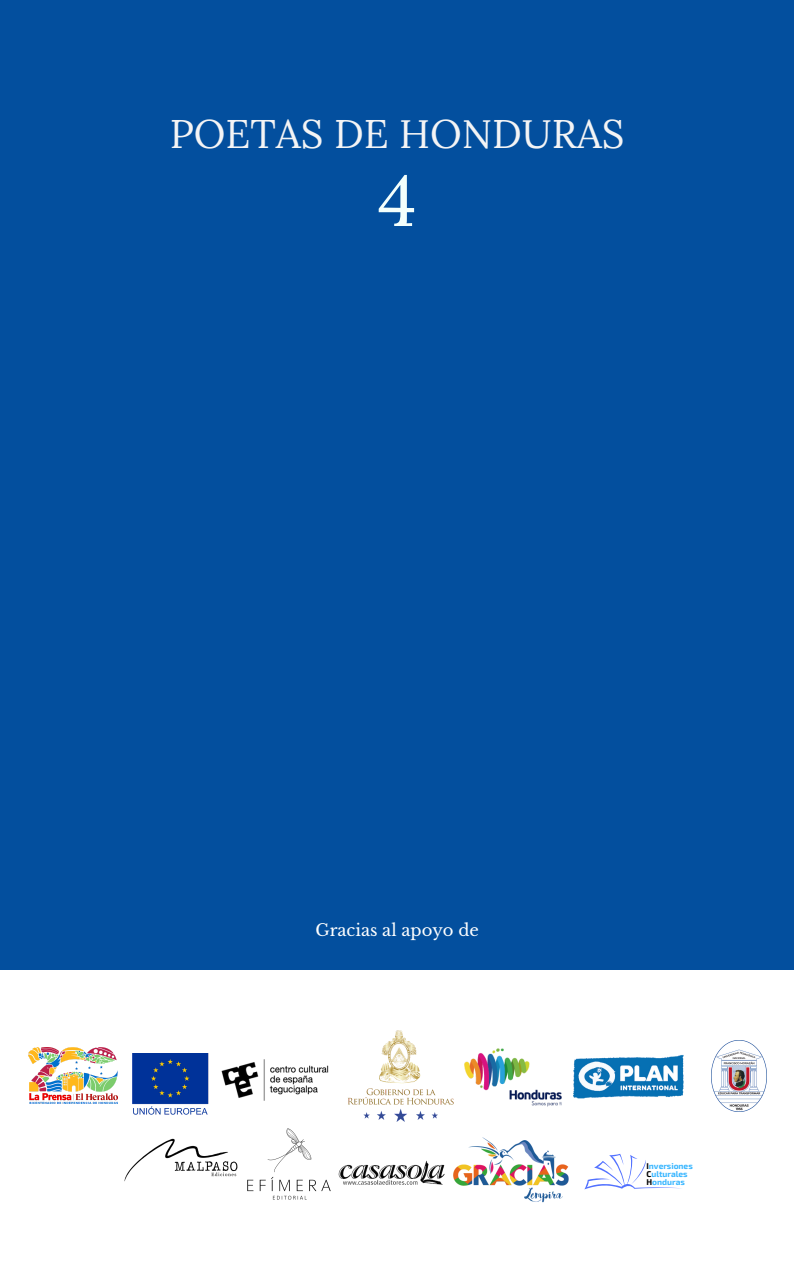
<style>
.page{position:relative;width:794px;height:1266px;background:#fff}
.page>*{position:absolute;margin:0;border:0;box-sizing:border-box;transform-origin:0 0}
.t1{font:71.25px "Lora";color:#f3fffc}
.t2{font:39.83px "Lora";color:#f4f4f5}
.t3{font:16.42px "Libre Baskerville";color:#fff}
.t4{font:700 8.4px "Exo 2";color:#38b6ff}
.s1{color:#000}
</style>
<div class="page">
<div style="left:0;top:0;width:793px;height:1266px;background:#034f9e"></div>
<div style="left:0;top:970px;width:793px;height:296px;background:#fff"></div>
<img style="left:453px;top:1137px;width:116px;height:66px">
<img style="left:338px;top:1160px;width:107px;height:25px">
<img style="left:124px;top:1138px;width:114px;height:44px">
<img style="left:247px;top:1128px;width:84px;height:72px">
<svg style="left:584px;top:1153px;width:97px;height:36px"></svg>
<img style="left:711px;top:1041px;width:54px;height:70px">
<img style="left:28px;top:1048px;width:89px;height:55px">
<img style="left:348px;top:1030px;width:105px;height:91px">
<img style="left:573px;top:1055px;width:111px;height:43px">
<img style="left:464px;top:1048px;width:98px;height:59px">
<img style="left:132px;top:1053px;width:77px;height:62px">
<img style="left:221px;top:1059px;width:108px;height:42px">
<p class="t2" style="left:170px;top:108px;width:456px">POETAS DE HONDURAS</p>
<p class="t1" style="left:377px;top:154px;width:40px">4</p>
<p class="t3" style="left:315px;top:920px;width:165px">Gracias al apoyo de</p>
<p class="t4" style="left:646px;top:1160px;width:48px"><span class="s1">I</span>nversiones</p>
<p class="t4" style="left:646px;top:1168px;width:43px"><span class="s1">C</span>ulturales</p>
<p class="t4" style="left:646px;top:1177px;width:40px"><span class="s1">H</span>onduras</p>
</div>
